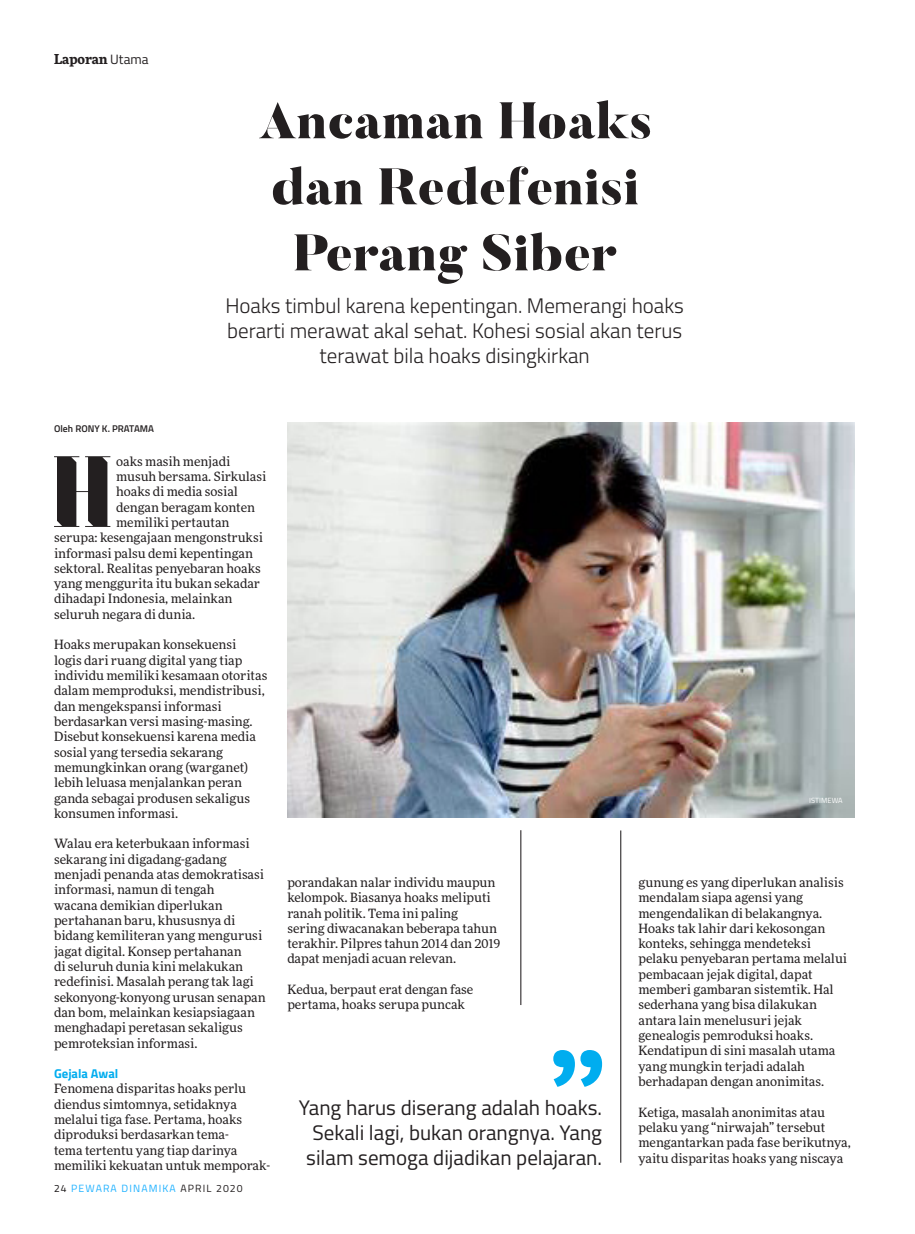
<style>
.page{position:relative;width:915px;height:1234px;background:#fff}
.page>*{position:absolute;margin:0;border:0;box-sizing:border-box;transform-origin:0 0}
.bt_2{font:900 95.4px "SF Kingston";color:#231f20}
.t1{font:900 51px "Butler";color:#231f20}
.bt_1{font:300 21px/25.2px "Titillium";color:#231f20;text-align:center}
.bt_1-2{font:21px/25.2px "Titillium";color:#231f20;text-align:justify}
.t2{font:700 13.5px "More Pro";color:#231f20}
.bt_1-3{font:12.75px/15.3px "More Pro";color:#231f20}
.bt_2-2{font:12.75px "More Pro";color:#231f20}
.bt_1-4{font:700 12.75px "Titillium";color:#00adef}
.t3{font:10.5px "Titillium";letter-spacing:.11em;color:#20b2ff}
.t4{font:600 9.75px "Titillium";color:#231f20}
.t5{font:7.5px "Titillium";letter-spacing:.01em;color:#fff}
.s1{font-family:"Titillium";font-weight:400}
.s2{font-family:"Titillium Text 22 L";color:#231f20}
.s3{color:#231f20}
</style>
<div class="page">
<hr style="left:520px;top:830px;width:1px;height:174px;background:#231f20">
<hr style="left:620px;top:830px;width:1px;height:332px;background:#231f20">
<img style="left:287px;top:422px;width:567px;height:395px">
<svg style="left:553px;top:1050px;width:49px;height:36px"></svg>
<p class="t2" style="left:54px;top:49px;width:96px">Laporan <span class="s1">Utama</span></p>
<p class="t4" style="left:54px;top:421px;width:101px">Oleh RONY K. PRATAMA</p>
<p class="t1" style="left:258px;top:88px;width:395px">Ancaman Hoaks</p>
<p class="t1" style="left:270px;top:154px;width:370px">dan Redefenisi</p>
<p class="t1" style="left:293px;top:220px;width:325px">Perang Siber</p>
<p class="bt_1" style="left:225px;top:292px;width:460px">Hoaks timbul karena kepentingan. Memerangi hoaks berarti merawat akal sehat. Kohesi sosial akan terus terawat bila hoaks disingkirkan</p>
<p class="bt_2" style="left:48px;top:422px;width:69px">H</p>
<p class="bt_2-2" style="left:116px;top:452px;width:115px">oaks masih menjadi</p>
<p class="bt_2-2" style="left:116px;top:467px;width:151px">musuh bersama. Sirkulasi</p>
<p class="bt_2-2" style="left:116px;top:483px;width:123px">hoaks di media sosial</p>
<p class="bt_2-2" style="left:116px;top:498px;width:140px">dengan beragam konten</p>
<p class="bt_2-2" style="left:116px;top:513px;width:115px">memiliki pertautan</p>
<p class="bt_2-2" style="left:54px;top:529px;width:210px">serupa: kesengajaan mengonstruksi</p>
<p class="bt_2-2" style="left:54px;top:544px;width:200px">informasi palsu demi kepentingan</p>
<p class="bt_2-2" style="left:54px;top:559px;width:208px">sektoral. Realitas penyebaran hoaks</p>
<p class="bt_2-2" style="left:54px;top:574px;width:208px">yang menggurita itu bukan sekadar</p>
<p class="bt_2-2" style="left:54px;top:590px;width:180px">dihadapi Indonesia, melainkan</p>
<p class="bt_2-2" style="left:54px;top:605px;width:143px">seluruh negara di dunia.</p>
<p class="bt_1-3" style="left:54px;top:636px;width:215px">Hoaks merupakan konsekuensi<br>logis dari ruang digital yang tiap individu memiliki kesamaan otoritas dalam memproduksi, mendistribusi, dan mengekspansi informasi berdasarkan versi masing-masing.<br>Disebut konsekuensi karena media sosial yang tersedia sekarang memungkinkan orang (warganet) lebih leluasa menjalankan peran ganda sebagai produsen sekaligus konsumen informasi.</p>
<p class="bt_1-3" style="left:54px;top:835px;width:213px">Walau era keterbukaan informasi sekarang ini digadang-gadang menjadi penanda atas demokratisasi informasi, namun di tengah<br>wacana demikian diperlukan pertahanan baru, khususnya di bidang kemiliteran yang mengurusi jagat digital. Konsep pertahanan<br>di seluruh dunia kini melakukan redefinisi. Masalah perang tak lagi sekonyong-konyong urusan senapan dan bom, melainkan kesiapsiagaan menghadapi peretasan sekaligus pemroteksian informasi.</p>
<p class="bt_1-4" style="left:54px;top:1063px;width:66px">Gejala Awal</p>
<p class="bt_1-3" style="left:54px;top:1080px;width:218px">Fenomena disparitas hoaks perlu diendus simtomnya, setidaknya melalui tiga fase. Pertama, hoaks diproduksi berdasarkan tema-<br>tema tertentu yang tiap darinya memiliki kekuatan untuk memporak-</p>
<p class="t3" style="left:54px;top:1180px;width:190px"><span class="s2">24</span> PEWARA DINAMIKA <span class="s3">APRIL 2020</span></p>
<p class="bt_1-3" style="left:287px;top:873px;width:214px">porandakan nalar individu maupun kelompok. Biasanya hoaks meliputi ranah politik. Tema ini paling<br>sering diwacanakan beberapa tahun terakhir. Pilpres tahun 2014 dan 2019 dapat menjadi acuan relevan.</p>
<p class="bt_1-3" style="left:287px;top:981px;width:187px">Kedua, berpaut erat dengan fase pertama, hoaks serupa puncak</p>
<p class="bt_1-2" style="left:306px;top:1093px;width:297px;text-indent:-7px">Yang harus diserang adalah hoaks.<br>Sekali lagi, bukan orangnya. Yang silam semoga dijadikan pelajaran.</p>
<p class="t5" style="left:809px;top:794px;width:35px">ISTIMEWA</p>
<p class="bt_1-3" style="left:638px;top:873px;width:210px">gunung es yang diperlukan analisis mendalam siapa agensi yang mengendalikan di belakangnya.<br>Hoaks tak lahir dari kekosongan konteks, sehingga mendeteksi pelaku penyebaran pertama melalui pembacaan jejak digital, dapat memberi gambaran sistemtik. Hal sederhana yang bisa dilakukan antara lain menelusuri jejak genealogis pemroduksi hoaks.<br>Kendatipun di sini masalah utama yang mungkin terjadi adalah berhadapan dengan anonimitas.</p>
<p class="bt_1-3" style="left:638px;top:1103px;width:214px">Ketiga, masalah anonimitas atau pelaku yang “nirwajah” tersebut mengantarkan pada fase berikutnya, yaitu disparitas hoaks yang niscaya</p>
</div>
